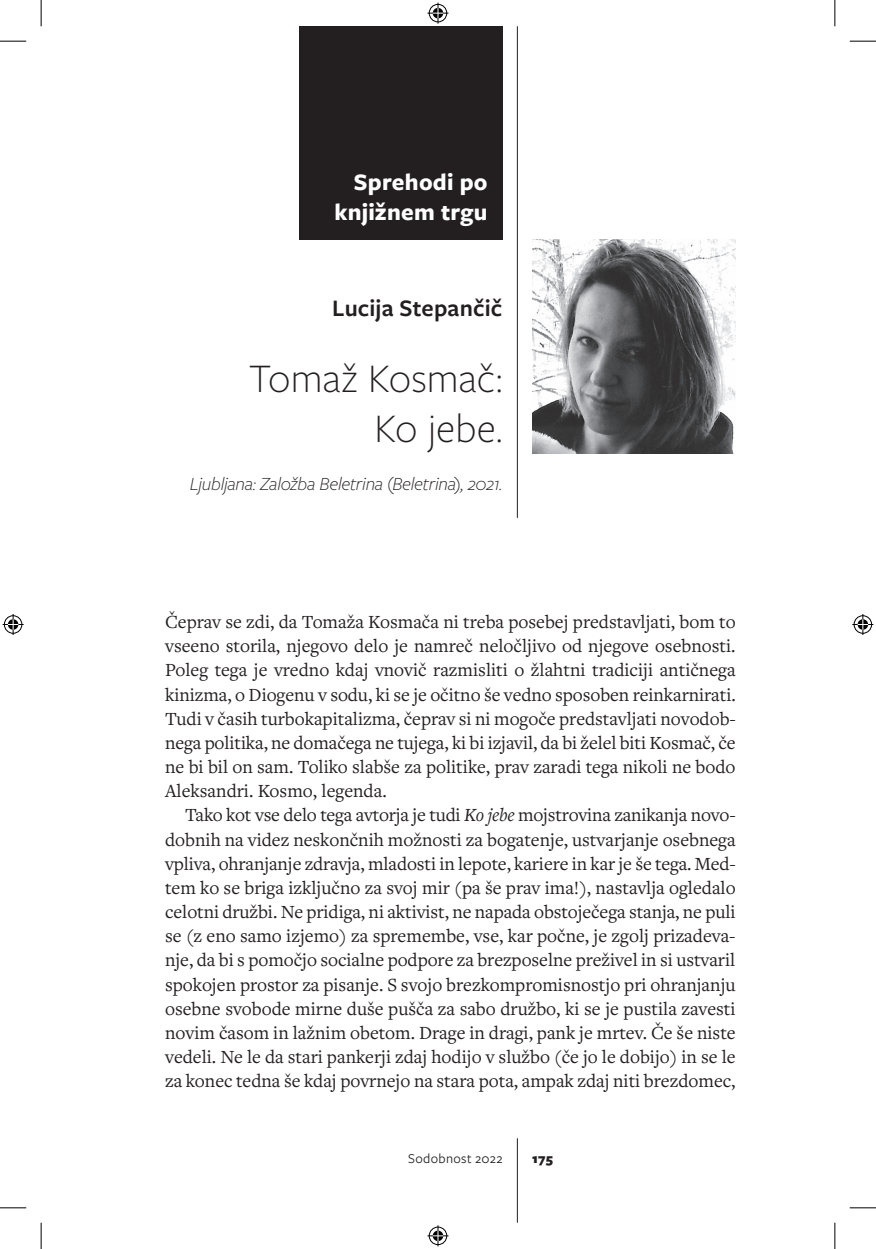
<style>
.page{position:relative;width:876px;height:1249px;background:#fff}
.page>*{position:absolute;margin:0;border:0;box-sizing:border-box;transform-origin:0 0}
.t1{font:300 42px/50.4px "Freight Sans Pro";color:#231f20;text-align:right}
.t2{font:700 24.5px/29.4px "Freight Sans Pro";letter-spacing:.01em;color:#fff;text-align:right}
.t3{font:600 24.5px "Freight Sans Pro";letter-spacing:.005em;color:#231f20}
.t4{font:19.25px/24.2px "Freight Text Pro";color:#231f20;text-align:justify}
.t5{font:italic 300 19.25px "Freight Sans Pro";letter-spacing:-.015em;color:#231f20}
.t6{font:14px "Freight Sans Pro";letter-spacing:.025em;color:#231f20}
.t7{font:900 14px "Freight Sans Pro";color:#231f20}
.s1{font-style:italic}
</style>
<div class="page">
<img style="left:532px;top:240px;width:204px;height:213px">
<hr style="left:517px;top:1137px;width:1px;height:85px;background:#231f20">
<hr style="left:517px;top:26px;width:1px;height:491px;background:#231f20">
<div style="left:299px;top:26px;width:203px;height:214px;background:#231f20"></div>
<svg style="left:0;top:41px;width:26px;height:1px"></svg>
<svg style="left:850px;top:41px;width:26px;height:1px"></svg>
<svg style="left:0;top:1207px;width:26px;height:1px"></svg>
<svg style="left:850px;top:1207px;width:26px;height:1px"></svg>
<svg style="left:41px;top:0;width:1px;height:26px"></svg>
<svg style="left:41px;top:1222px;width:1px;height:26px"></svg>
<svg style="left:835px;top:0;width:1px;height:26px"></svg>
<svg style="left:835px;top:1222px;width:1px;height:26px"></svg>
<svg style="left:427px;top:3px;width:21px;height:21px"></svg>
<svg style="left:427px;top:1225px;width:21px;height:20px"></svg>
<svg style="left:3px;top:614px;width:21px;height:21px"></svg>
<svg style="left:852px;top:614px;width:21px;height:21px"></svg>
<p class="t2" style="left:334px;top:167px;width:155px">Sprehodi po knjižnem trgu</p>
<p class="t3" style="left:332px;top:292px;width:172px">Lucija Stepančič</p>
<h1 class="t1" style="left:249px;top:351px;width:255px">Tomaž Kosmač:<br>Ko jebe.</h1>
<p class="t5" style="left:190px;top:471px;width:314px">Ljubljana: Založba Beletrina (Beletrina), 2021.</p>
<p class="t4" style="left:165px;top:609px;width:572px">Čeprav se zdi, da Tomaža Kosmača ni treba posebej predstavljati, bom to vseeno storila, njegovo delo je namreč neločljivo od njegove osebnosti.<br>Poleg tega je vredno kdaj vnovič razmisliti o žlahtni tradiciji antičnega kinizma, o Diogenu v sodu, ki se je očitno še vedno sposoben reinkarnirati.<br>Tudi v časih turbokapitalizma, čeprav si ni mogoče predstavljati novodob&shy;nega politika, ne domačega ne tujega, ki bi izjavil, da bi želel biti Kosmač, če ne bi bil on sam. Toliko slabše za politike, prav zaradi tega nikoli ne bodo Aleksandri. Kosmo, legenda.</p>
<p class="t4" style="left:165px;top:802px;width:572px;text-indent:20px">Tako kot vse delo tega avtorja je tudi <span class="s1">Ko jebe</span> mojstrovina zanikanja novo&shy;dobnih na videz neskončnih možnosti za bogatenje, ustvarjanje osebnega vpliva, ohranjanje zdravja, mladosti in lepote, kariere in kar je še tega. Med&shy;tem ko se briga izključno za svoj mir (pa še prav ima!), nastavlja ogledalo celotni družbi. Ne pridiga, ni aktivist, ne napada obstoječega stanja, ne puli se (z eno samo izjemo) za spremembe, vse, kar počne, je zgolj prizadeva&shy;nje, da bi s pomočjo socialne podpore za brezposelne preživel in si ustvaril spokojen prostor za pisanje. S svojo brezkompromisnostjo pri ohranjanju osebne svobode mirne duše pušča za sabo družbo, ki se je pustila zavesti novim časom in lažnim obetom. Drage in dragi, pank je mrtev. Če še niste vedeli. Ne le da stari pankerji zdaj hodijo v službo (če jo le dobijo) in se le za konec tedna še kdaj povrnejo na stara pota, ampak zdaj niti brezdomec,</p>
<p class="t6" style="left:408px;top:1148px;width:96px">Sodobnost 2022</p>
<p class="t7" style="left:532px;top:1147px;width:23px">175</p>
</div>
